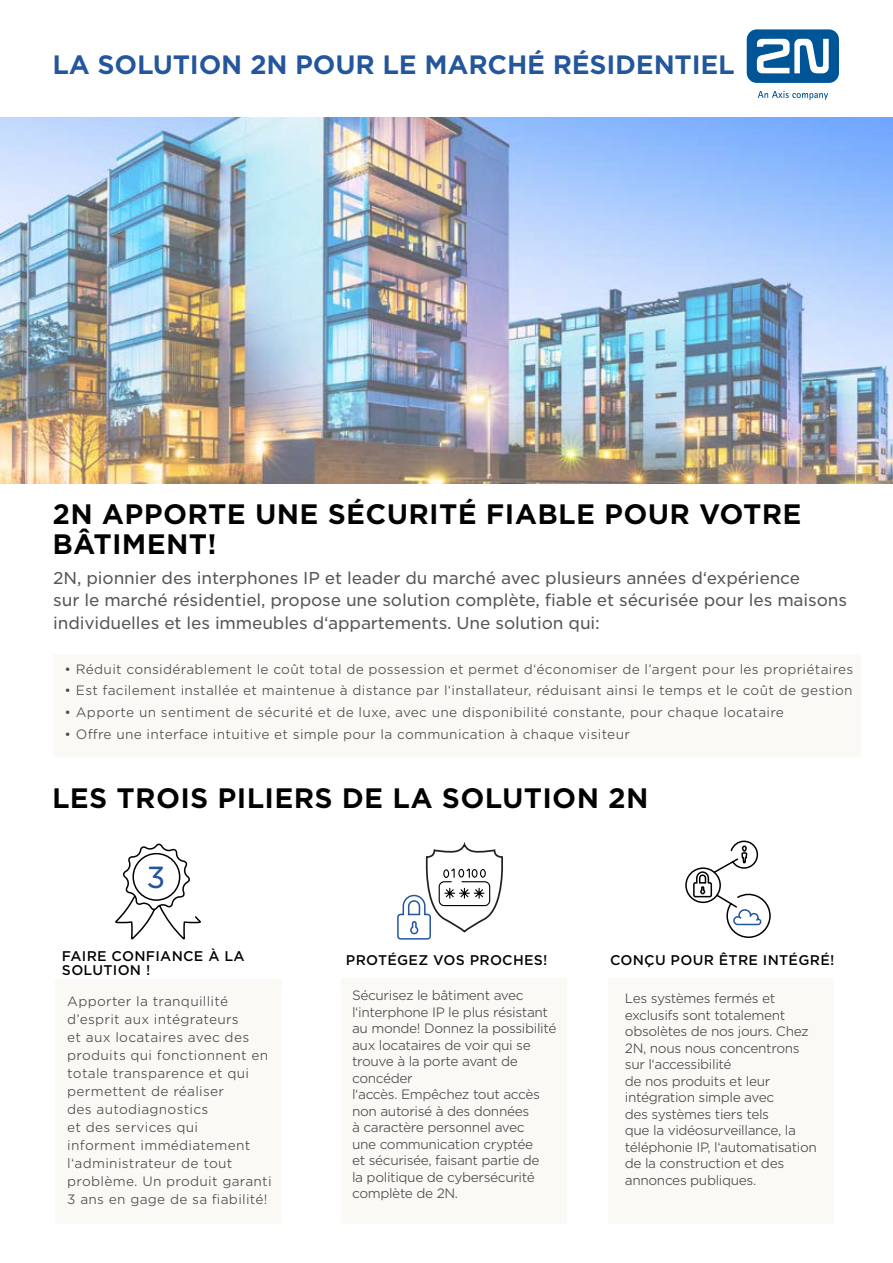
<style>
.page{position:relative;width:893px;height:1263px;background:#fff}
.page>*{position:absolute;margin:0;border:0;box-sizing:border-box;transform-origin:0 0}
.t1{font:29.25px "Gotham S Sm";color:#23569d}
.t2{font:700 27px/30px "Gotham S Sm";letter-spacing:.01em;color:#010202}
.t3{font:700 25.5px "Gotham S Sm";letter-spacing:-.01em;color:#23569d}
.t4{font:16.5px/22.5px "Gotham S Sm";letter-spacing:-.01em;color:#575756}
.t5{font:500 13.5px/13.5px "Gotham S Sm";letter-spacing:.02em;color:#020304}
.t6{font:300 13.05px/18px "Gotham S Sm";letter-spacing:.005em;color:#4a4a49}
.t7{font:300 13.05px/16.5px "Gotham S Sm";letter-spacing:-.03em;color:#4a4a49}
</style>
<div class="page">
<svg style="left:747px;top:29px;width:92px;height:54px"></svg>
<svg style="left:758px;top:91px;width:70px;height:9px"></svg>
<img style="left:0;top:117px;width:893px;height:366px">
<div style="left:53px;top:654px;width:808px;height:103px;background:#faf9f5"></div>
<div style="left:55px;top:979px;width:226px;height:245px;background:#faf9f5"></div>
<div style="left:685px;top:867px;width:36px;height:36px;border:2px solid #000;border-radius:50%"></div>
<div style="left:341px;top:978px;width:226px;height:246px;background:#faf9f5"></div>
<div style="left:608px;top:978px;width:226px;height:246px;background:#faf9f5"></div>
<svg style="left:397px;top:843px;width:106px;height:97px"></svg>
<svg style="left:692px;top:840px;width:79px;height:98px"></svg>
<svg style="left:114px;top:754px;width:88px;height:186px"></svg>
<h3 class="t3" style="left:52px;top:47px;width:684px">LA SOLUTION 2N POUR LE MARCHÉ RÉSIDENTIEL</h3>
<h2 class="t2" style="left:52px;top:499px;width:751px">2N APPORTE UNE SÉCURITÉ FIABLE POUR VOTRE<br>BÂTIMENT!</h2>
<p class="t4" style="left:53px;top:566px;width:795px">2N, pionnier des interphones IP et leader du marché avec plusieurs années d‘expérience<br>sur le marché résidentiel, propose une solution complète, fiable et sécurisée pour les maisons individuelles et les immeubles d‘appartements. Une solution qui:</p>
<p class="t6" style="left:65px;top:659px;width:790px">• Réduit considérablement le coût total de possession et permet d‘économiser de l’argent pour les propriétaires</p>
<p class="t6" style="left:65px;top:681px;width:790px">• Est facilement installée et maintenue à distance par l‘installateur, réduisant ainsi le temps et le coût de gestion</p>
<p class="t6" style="left:65px;top:703px;width:721px">• Apporte un sentiment de sécurité et de luxe, avec une disponibilité constante, pour chaque locataire</p>
<p class="t6" style="left:65px;top:724px;width:567px">• Offre une interface intuitive et simple pour la communication à chaque visiteur</p>
<h2 class="t2" style="left:52px;top:783px;width:598px">LES TROIS PILIERS DE LA SOLUTION 2N</h2>
<h1 class="t1" style="left:146px;top:858px;width:20px">3</h1>
<p class="t5" style="left:62px;top:949px;width:184px">FAIRE CONFIANCE À LA<br>SOLUTION !</p>
<p class="t5" style="left:346px;top:953px;width:203px">PROTÉGEZ VOS PROCHES!</p>
<p class="t5" style="left:610px;top:953px;width:226px">CONÇU POUR ÊTRE INTÉGRÉ!</p>
<p class="t6" style="left:67px;top:992px;width:206px">Apporter la tranquillité d’esprit aux intégrateurs<br>et aux locataires avec des produits qui fonctionnent en totale transparence et qui permettent de réaliser<br>des autodiagnostics<br>et des services qui<br>informent immédiatement l‘administrateur de tout problème. Un produit garanti<br>3 ans en gage de sa fiabilité!</p>
<p class="t7" style="left:352px;top:987px;width:206px">Sécurisez le bâtiment avec l‘interphone IP le plus résistant au monde! Donnez la possibilité aux locataires de voir qui se trouve à la porte avant de concéder<br>l‘accès. Empêchez tout accès non autorisé à des données<br>à caractère personnel avec<br>une communication cryptée<br>et sécurisée, faisant partie de<br>la politique de cybersécurité complète de 2N.</p>
<p class="t7" style="left:625px;top:990px;width:194px">Les systèmes fermés et exclusifs sont totalement obsolètes de nos jours. Chez<br>2N, nous nous concentrons sur l‘accessibilité<br>de nos produits et leur intégration simple avec<br>des systèmes tiers tels<br>que la vidéosurveillance, la téléphonie IP, l‘automatisation de la construction et des annonces publiques.</p>
</div>
